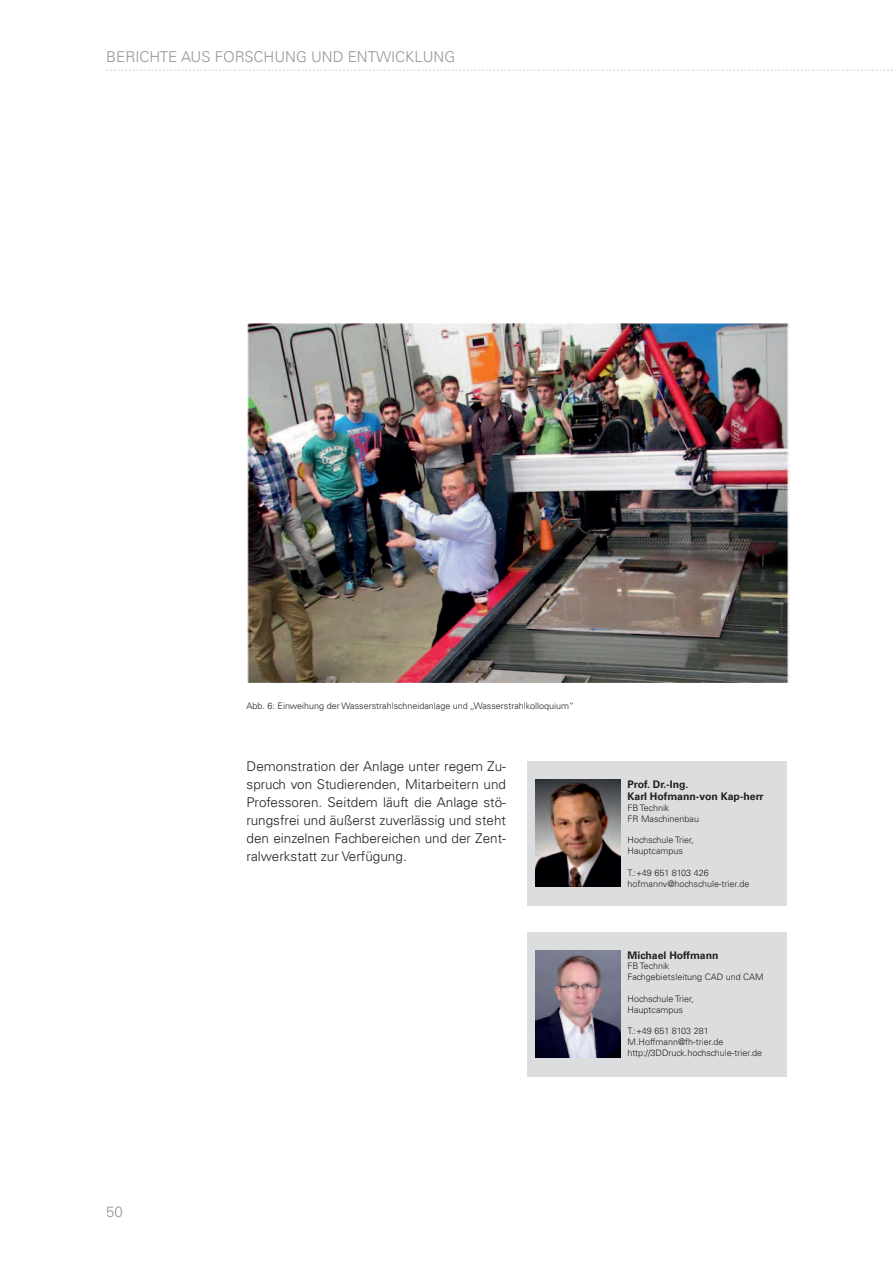
<style>
.page{position:relative;width:893px;height:1263px;background:#fff}
.page>*{position:absolute;margin:0;border:0;box-sizing:border-box;transform-origin:0 0}
.t1{font:300 15px "Univers LT";color:#92979c}
.t2{font:300 13.5px/18px "Univers LT";color:#231f20;text-align:justify}
.t3{font:700 10.5px/12.6px "Univers LT";color:#231f20}
.t4{font:300 9px/10.8px "Univers LT";color:#231f20}
</style>
<div class="page">
<svg style="left:106px;top:70px;width:787px;height:1px"></svg>
<img style="left:247px;top:323px;width:543px;height:359px">
<div style="left:527px;top:761px;width:260px;height:144px;background:#dcdddf"></div>
<div style="left:527px;top:932px;width:260px;height:144px;background:#dcdddf"></div>
<img style="left:536px;top:780px;width:85px;height:106px">
<img style="left:536px;top:951px;width:85px;height:106px">
<h1 class="t1" style="left:106px;top:47px;width:350px">BERICHTE AUS FORSCHUNG UND ENTWICKLUNG</h1>
<h1 class="t1" style="left:106px;top:1203px;width:18px">50</h1>
<p class="t4" style="left:247px;top:701px;width:329px">Abb. 6: Einweihung der Wasserstrahlschneidanlage und „Wasserstrahlkolloquium“</p>
<p class="t2" style="left:247px;top:757px;width:261px">Demonstration der Anlage unter regem Zu&shy;spruch von Studierenden, Mitarbeitern und Professoren. Seitdem läuft die Anlage stö&shy;rungsfrei und äußerst zuverlässig und steht den einzelnen Fachbereichen und der Zent&shy;ralwerkstatt zur Verfügung.</p>
<p class="t3" style="left:628px;top:778px;width:137px">Prof. Dr.-Ing.<br>Karl Hofmann-von Kap-herr</p>
<p class="t4" style="left:628px;top:802px;width:73px">FB Technik<br>FR Maschinenbau</p>
<p class="t4" style="left:628px;top:835px;width:68px">Hochschule Trier,<br>Hauptcampus</p>
<p class="t4" style="left:628px;top:867px;width:123px">T.:+49 651 8103 426 hofmannv@hochschule-trier.de</p>
<p class="t3" style="left:628px;top:949px;width:93px">Michael Hoffmann</p>
<p class="t4" style="left:628px;top:961px;width:138px">FB Technik<br>Fachgebietsleitung CAD und CAM</p>
<p class="t4" style="left:628px;top:993px;width:68px">Hochschule Trier,<br>Hauptcampus</p>
<p class="t4" style="left:628px;top:1025px;width:136px">T.:+49 651 8103 281<br>M.Hoffmann@fh-trier.de http://3DDruck.hochschule-trier.de</p>
</div>
